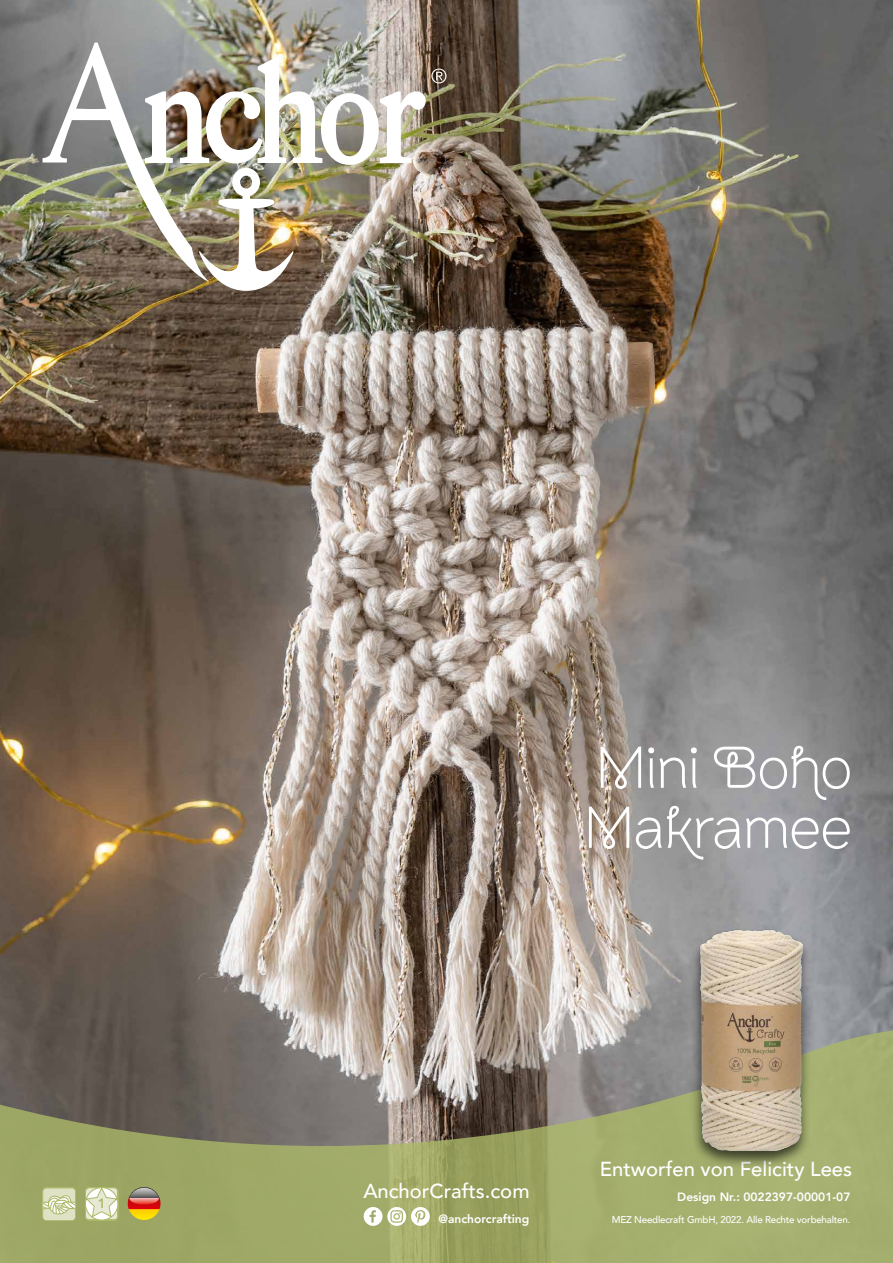
<style>
.page{position:relative;width:893px;height:1263px;background:#fff}
.page>*{position:absolute;margin:0;border:0;box-sizing:border-box;transform-origin:0 0}
.t1{font:300 60px/60px "Brownstone Sans";letter-spacing:-.02em;color:#fff}
.t2{font:500 20.25px "Avenir";color:#fff}
.t3{font:800 13.5px "Avenir";color:#acb968}
.t4{font:800 12px "Avenir";color:#fff}
.t5{font:500 9.75px "Avenir";letter-spacing:-.02em;color:#fff}
</style>
<div class="page">
<img style="left:0;top:0;width:893px;height:1029px">
<svg style="left:0;top:1029px;width:893px;height:234px;background:#94966c"></svg>
<svg style="left:85px;top:1186px;width:34px;height:35px"></svg>
<div style="left:43px;top:1187px;width:33px;height:33px;border:1px solid #acb968;border-radius:4px"></div>
<svg style="left:364px;top:1207px;width:66px;height:19px"></svg>
<svg style="left:128px;top:1187px;width:33px;height:33px"></svg>
<div style="left:689px;top:927px;width:124px;height:242px;background:#000;opacity:.65"></div>
<img style="left:649px;top:927px;width:224px;height:224px">
<svg style="left:431px;top:69px;width:15px;height:14px"></svg>
<img style="left:43px;top:43px;width:383px;height:248px">
<svg style="left:43px;top:1188px;width:33px;height:33px"></svg>
<h3 class="t3" style="left:98px;top:1191px;width:9px">1</h3>
<h1 class="t1" style="left:583px;top:737px;width:270px">Mini Boho<br>Makramee</h1>
<h2 class="t2" style="left:600px;top:1151px;width:254px">Entworfen von Felicity Lees</h2>
<h2 class="t2" style="left:363px;top:1173px;width:168px">AnchorCrafts.com</h2>
<p class="t4" style="left:439px;top:1208px;width:92px">@anchorcrafting</p>
<p class="t5" style="left:612px;top:1211px;width:240px">MEZ Needlecraft GmbH, 2022. Alle Rechte vorbehalten.</p>
<p class="t4" style="left:677px;top:1186px;width:175px">Design Nr.: 0022397-00001-07</p>
</div>
